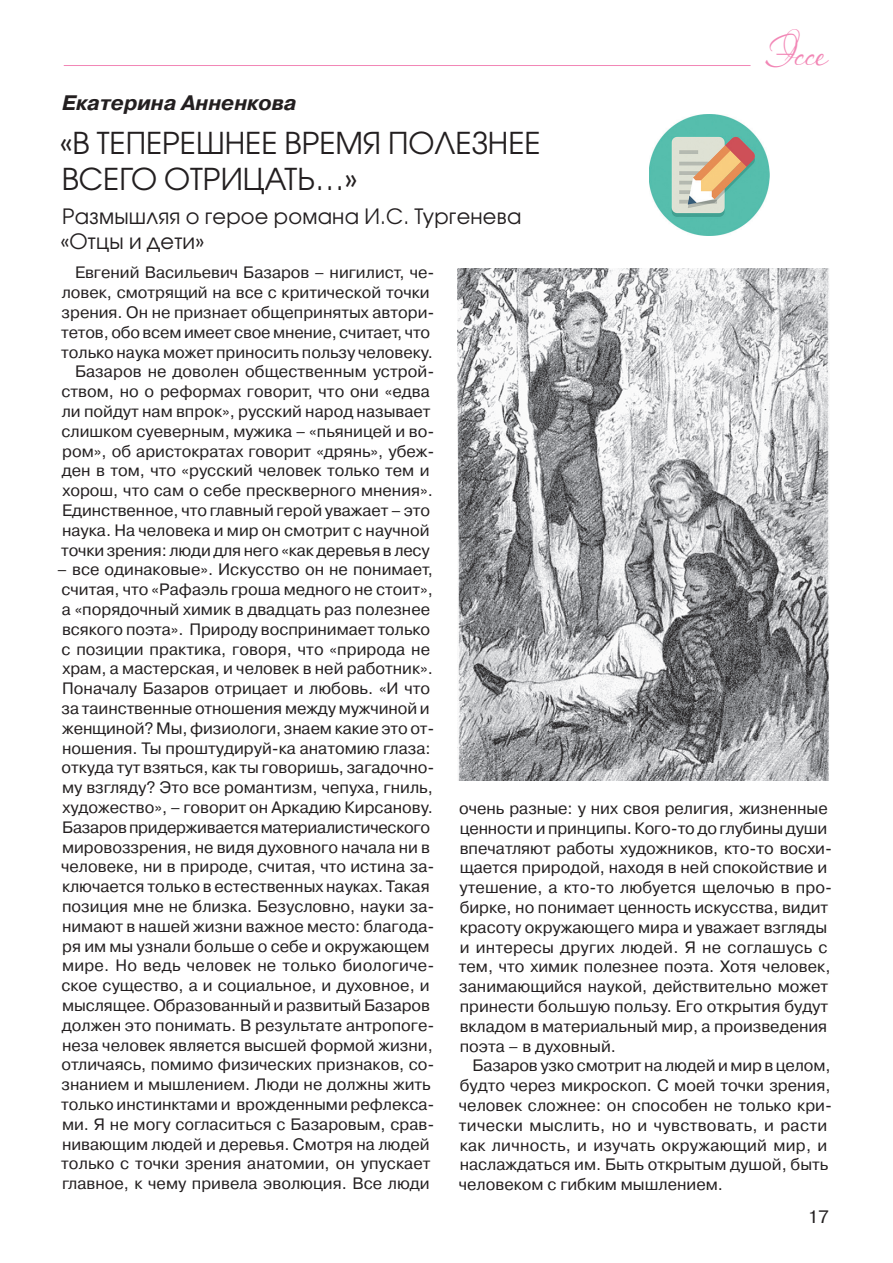
<style>
.page{position:relative;width:893px;height:1263px;background:#fff}
.page>*{position:absolute;margin:0;border:0;box-sizing:border-box;transform-origin:0 0}
.t1{font:36px "Aquarelle";color:#f287b6}
.t2{font:30px/36px "Avant Garde Gothic C";color:#231f20}
.t3{font:21px/25.2px "Avant Garde Gothic C";letter-spacing:.01em;color:#231f20}
.t4{font:italic 700 21px "Pragmatica C";color:#231f20}
.t5{font:18px "Pragmatica C";color:#231f20}
.t6{font:16.5px/19.8px "Pragmatica C";color:#231f20}
</style>
<div class="page">
<hr style="left:64px;top:65px;width:686px;height:1px;background:#f287b6">
<img style="left:649px;top:115px;width:121px;height:120px">
<img style="left:457px;top:269px;width:372px;height:511px">
<p class="t4" style="left:62px;top:91px;width:236px">Екатерина Анненкова</p>
<h2 class="t2" style="left:60px;top:128px;width:482px">«В ТЕПЕРЕШНЕЕ ВРЕМЯ ПОЛЕЗНЕЕ<br>ВСЕГО ОТРИЦАТЬ…»</h2>
<p class="t3" style="left:60px;top:206px;width:462px">Размышляя о герое романа И.С. Тургенева «Отцы и дети»</p>
<h1 class="t1" style="left:760px;top:31px;width:69px">Эссе</h1>
<p class="t6" style="left:61px;top:264px;width:375px;text-align:right">Евгений Васильевич Базаров – нигилист, че&shy;ловек, смотрящий на все с критической точки зрения. Он не признает общепринятых автори&shy;тетов, обо всем имеет свое мнение, считает, что только наука может приносить пользу человеку.<br>Базаров не доволен общественным устрой&shy;ством, но о реформах говорит, что они «едва ли пойдут нам впрок», русский народ называет слишком суеверным, мужика – «пьяницей и во&shy;ром», об аристократах говорит «дрянь», убеж&shy;ден в том, что «русский человек только тем и хорош, что сам о себе прескверного мнения».<br>Единственное, что главный герой уважает – это наука. На человека и мир он смотрит с научной точки зрения: люди для него «как деревья в лесу</p>
<p class="t6" style="left:57px;top:561px;width:379px">– все одинаковые». Искусство он не понимает, считая, что «Рафаэль гроша медного не стоит», а «порядочный химик в двадцать раз полезнее всякого поэта». Природу воспринимает только с позиции практика, говоря, что «природа не храм, а мастерская, и человек в ней работник».<br>Поначалу Базаров отрицает и любовь. «И что за таинственные отношения между мужчиной и женщиной? Мы, физиологи, знаем какие это от&shy;ношения. Ты проштудируй-ка анатомию глаза: откуда тут взяться, как ты говоришь, загадочно&shy;му взгляду? Это все романтизм, чепуха, гниль, художество», – говорит он Аркадию Кирсанову.<br>Базаров придерживается материалистического мировоззрения, не видя духовного начала ни в человеке, ни в природе, считая, что истина за&shy;ключается только в естественных науках. Такая позиция мне не близка. Безусловно, науки за&shy;нимают в нашей жизни важное место: благода&shy;ря им мы узнали больше о себе и окружающем мире. Но ведь человек не только биологиче&shy;ское существо, а и социальное, и духовное, и мыслящее. Образованный и развитый Базаров должен это понимать. В результате антропоге&shy;неза человек является высшей формой жизни, отличаясь, помимо физических признаков, со&shy;знанием и мышлением. Люди не должны жить только инстинктами и врожденными рефлекса&shy;ми. Я не могу согласиться с Базаровым, срав&shy;нивающим людей и деревья. Смотря на людей только с точки зрения анатомии, он упускает главное, к чему привела эволюция. Все люди</p>
<p class="t6" style="left:459px;top:800px;width:375px">очень разные: у них своя религия, жизненные ценности и принципы. Кого-то до глубины души впечатляют работы художников, кто-то восхи&shy;щается природой, находя в ней спокойствие и утешение, а кто-то любуется щелочью в про&shy;бирке, но понимает ценность искусства, видит красоту окружающего мира и уважает взгляды и интересы других людей. Я не соглашусь с тем, что химик полезнее поэта. Хотя человек, занимающийся наукой, действительно может принести большую пользу. Его открытия будут вкладом в материальный мир, а произведения поэта – в духовный.</p>
<p class="t6" style="left:459px;top:1057px;width:375px;text-indent:14px">Базаров узко смотрит на людей и мир в целом, будто через микроскоп. С моей точки зрения, человек сложнее: он способен не только кри&shy;тически мыслить, но и чувствовать, и расти как личность, и изучать окружающий мир, и наслаждаться им. Быть открытым душой, быть человеком с гибким мышлением.</p>
<p class="t5" style="left:808px;top:1210px;width:22px">17</p>
</div>
